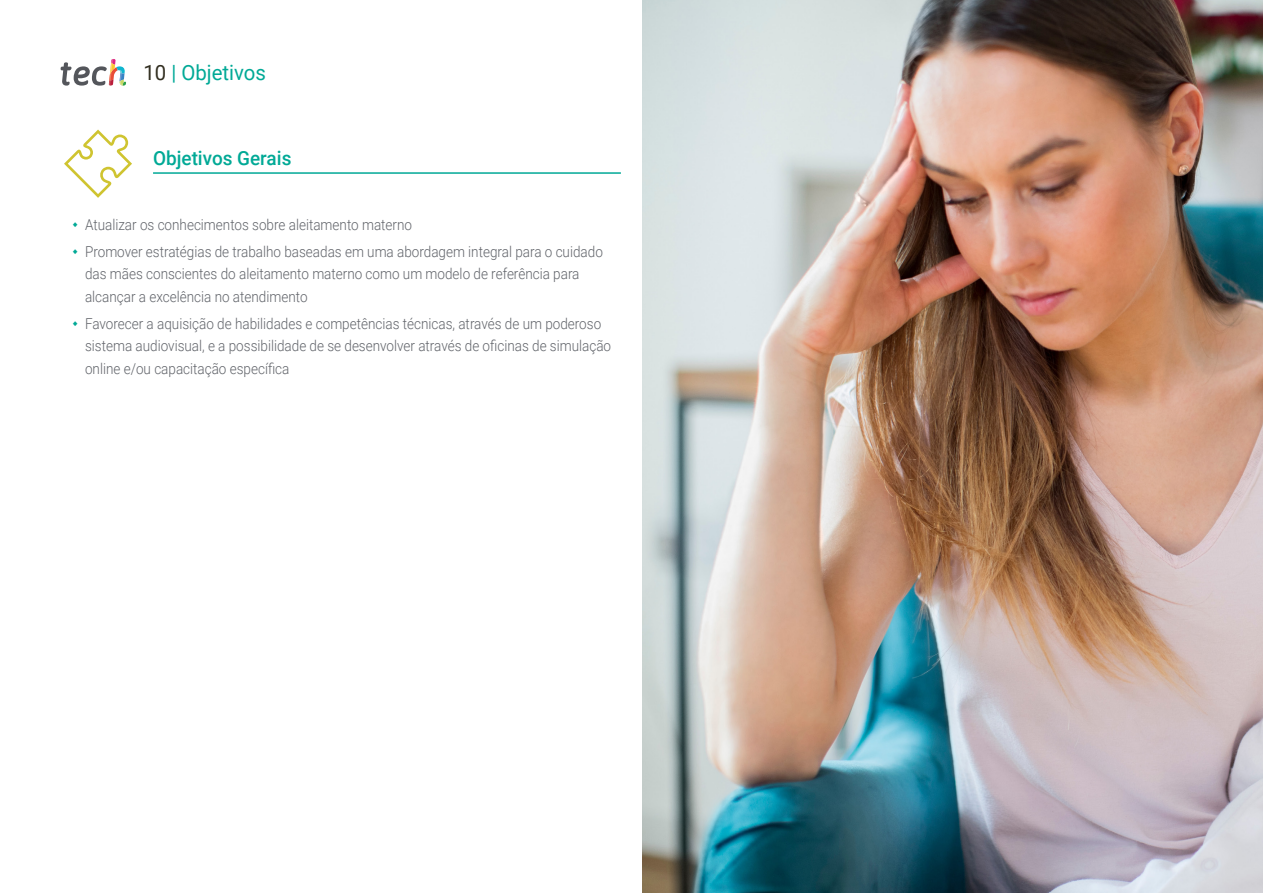
<style>
.page{position:relative;width:1263px;height:893px;background:#fff}
.page>*{position:absolute;margin:0;border:0;box-sizing:border-box;transform-origin:0 0}
.t1{font:21px "Roboto";color:#00a996}
.t2{font:500 19.5px "Roboto";color:#00a996}
.t3{font:300 15px/22.5px "Roboto";color:#61646a;scale:.9 1}
.s1{color:#312e20}
.s2{color:#00a997}
</style>
<div class="page">
<hr style="left:153px;top:173px;width:468px;height:1px;background:#00a996">
<svg style="left:64px;top:130px;width:68px;height:68px"></svg>
<img style="left:642px;top:0;width:621px;height:893px">
<svg style="left:61px;top:59px;width:65px;height:27px"></svg>
<h1 class="t1" style="left:144px;top:57px;width:124px"><span class="s1">10</span> <span class="s2">|</span> Objetivos</h1>
<h2 class="t2" style="left:153px;top:144px;width:140px">Objetivos Gerais</h2>
<p class="t3" style="left:85px;top:211px;width:577px;line-height:26.7px">Atualizar os conhecimentos sobre aleitamento materno<br>Promover estratégias de trabalho baseadas em uma abordagem integral para o cuidado</p>
<p class="t3" style="left:85px;top:262px;width:551px">das mães conscientes do aleitamento materno como um modelo de referência para alcançar a excelência no atendimento</p>
<p class="t3" style="left:85px;top:311px;width:586px">Favorecer a aquisição de habilidades e competências técnicas, através de um poderoso sistema audiovisual, e a possibilidade de se desenvolver através de oficinas de simulação online e/ou capacitação específica</p>
</div>
